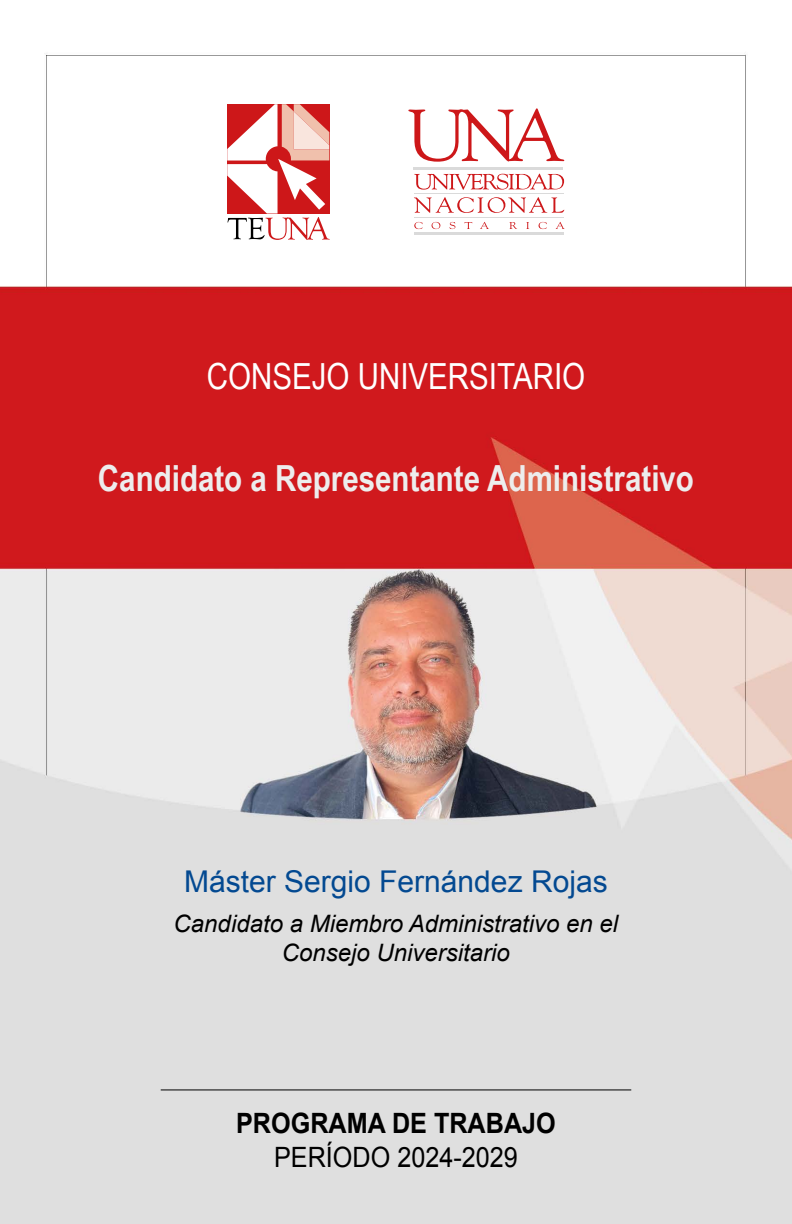
<style>
.page{position:relative;width:792px;height:1224px;background:#fff}
.page>*{position:absolute;margin:0;border:0;box-sizing:border-box;transform-origin:0 0}
.t1{font:700 36px "Arial Narrow";color:#ededed}
.t2{font:36px "Arial Narrow";color:#fff}
.t3{font:30px "Arial";color:#034991}
.t4{font:700 28px "Arial";color:#000;scale:.9 1}
.t5{font:28px "Arial";color:#000;scale:.9 1}
.t6{font:italic 24px/28.8px "Arial";color:#000;text-align:center}
</style>
<div class="page">
<img style="left:0;top:53px;width:792px;height:1171px">
<svg style="left:227px;top:104px;width:103px;height:136px"></svg>
<svg style="left:414px;top:173px;width:150px;height:17px"></svg>
<svg style="left:414px;top:197px;width:150px;height:16px"></svg>
<svg style="left:414px;top:222px;width:9px;height:7px"></svg>
<svg style="left:432px;top:222px;width:8px;height:7px"></svg>
<svg style="left:450px;top:222px;width:5px;height:7px"></svg>
<svg style="left:464px;top:222px;width:8px;height:7px"></svg>
<svg style="left:480px;top:222px;width:9px;height:7px"></svg>
<svg style="left:509px;top:222px;width:8px;height:7px"></svg>
<svg style="left:526px;top:222px;width:3px;height:7px"></svg>
<svg style="left:539px;top:222px;width:8px;height:7px"></svg>
<svg style="left:556px;top:222px;width:9px;height:7px"></svg>
<hr style="left:414px;top:167px;width:150px;height:3px;background:#fff">
<hr style="left:414px;top:232px;width:150px;height:3px;background:#dadada">
<hr style="left:414px;top:217px;width:150px;height:1px;background:#dadada">
<hr style="left:414px;top:193px;width:150px;height:1px;background:#dadada">
<svg style="left:408px;top:108px;width:156px;height:54px"></svg>
<hr style="left:414px;top:168px;width:149px;height:2px;background:#dadada">
<hr style="left:161px;top:1089px;width:470px;height:1px;background:#000">
<h1 class="t2" style="left:207px;top:350px;width:380px">CONSEJO UNIVERSITARIO</h1>
<h1 class="t1" style="left:98px;top:451px;width:598px">Candidato a Representante Administrativo</h1>
<p class="t3" style="left:184px;top:862px;width:425px">Máster Sergio Fernández Rojas</p>
<p class="t6" style="left:174px;top:910px;width:446px">Candidato a Miembro Administrativo en el<br>Consejo Universitario</p>
<p class="t4" style="left:236px;top:1105px;width:357px">PROGRAMA DE TRABAJO</p>
<p class="t5" style="left:274px;top:1139px;width:272px">PERÍODO 2024-2029</p>
</div>
